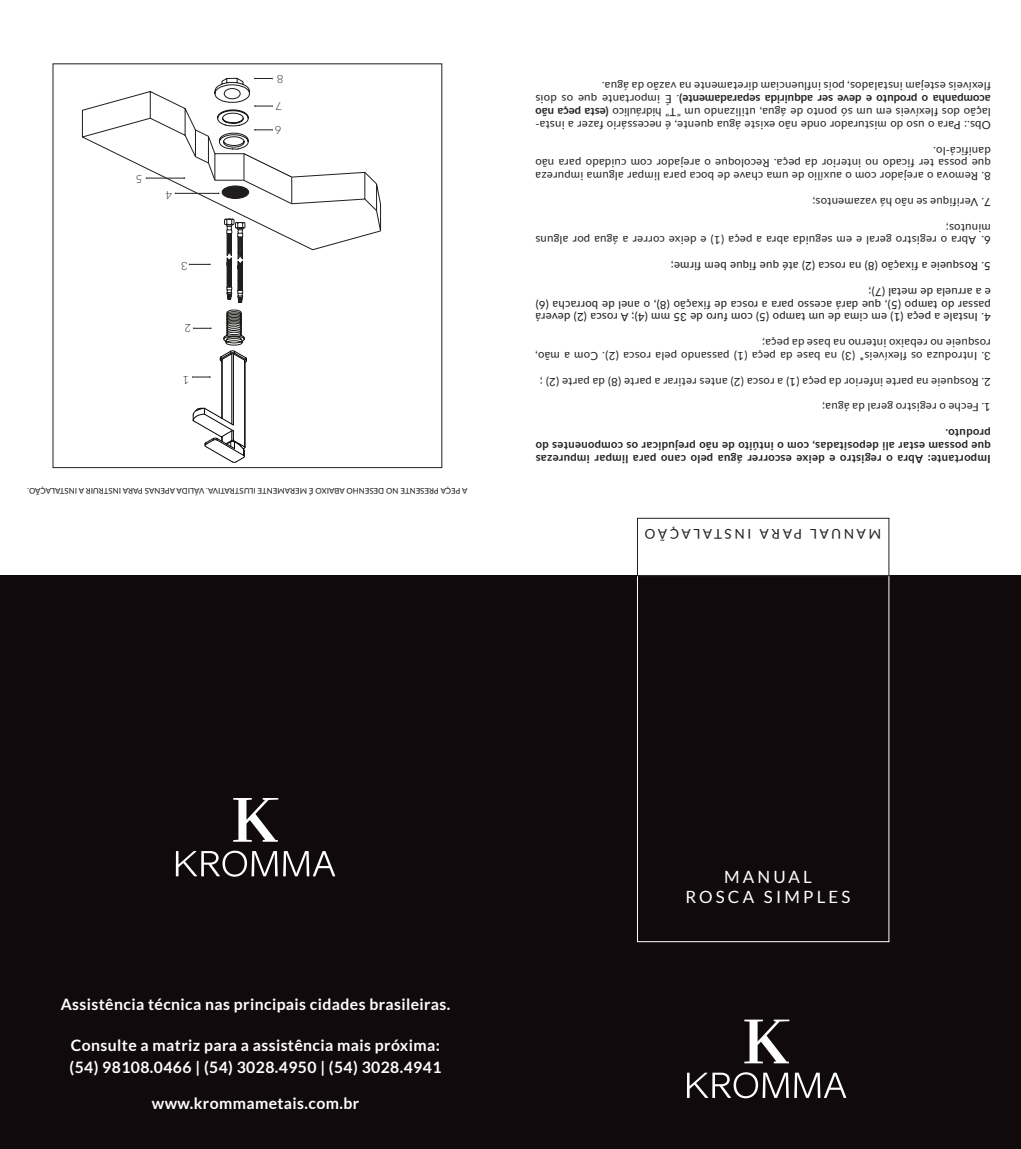
<style>
.page{position:relative;width:1021px;height:1149px;background:#fff}
.page>*{position:absolute;margin:0;border:0;box-sizing:border-box;transform-origin:0 0}
.t1{font:16.88px/20.2px "Lato";letter-spacing:.19em;color:#fff;text-align:center}
.t2{font:700 15.75px/22.5px "Lato";letter-spacing:.025em;color:#fff}
.t3{font:300 13.5px "Lato";letter-spacing:.025em;color:#fff}
.t4{font:13.5px "Lato";letter-spacing:.2em;color:#231f20}
.t5{font:11.25px/12.8px "Lato";letter-spacing:.025em;color:#231f20;text-align:justify}
.t6{font:500 11.25px/12.8px "Lato";letter-spacing:.025em;color:#231f20;text-align:justify}
.t7{font:700 11.25px/12.8px "Lato";letter-spacing:.025em;color:#231f20;text-align:justify}
.t8{font:300 11.25px/24.8px "Lato";color:#231f20}
.t9{font:500 7.88px "Lato";color:#231f20}
.s1{font-weight:700}
.s2{font-weight:500}
</style>
<div class="page">
<div style="left:0;top:576px;width:1020px;height:572px;background:#110a0c"></div>
<div style="left:637px;top:574px;width:252px;height:367px;border:1px solid #fff"></div>
<div style="left:637px;top:518px;width:252px;height:58px;border:1px solid #231f20"></div>
<svg style="left:744px;top:1019px;width:45px;height:43px"></svg>
<svg style="left:687px;top:1072px;width:101px;height:25px"></svg>
<svg style="left:794px;top:1072px;width:52px;height:25px"></svg>
<svg style="left:233px;top:798px;width:45px;height:43px"></svg>
<svg style="left:176px;top:850px;width:159px;height:26px"></svg>
<hr style="left:245px;top:360px;width:1px;height:87px;background:#040503">
<hr style="left:221px;top:359px;width:1px;height:59px;background:#040503">
<hr style="left:244px;top:360px;width:1px;height:87px;background:#040503">
<hr style="left:233px;top:353px;width:1px;height:72px;background:#040503">
<hr style="left:231px;top:353px;width:1px;height:71px;background:#040503">
<hr style="left:222px;top:359px;width:1px;height:59px;background:#040503">
<svg style="left:193px;top:408px;width:52px;height:54px"></svg>
<svg style="left:192px;top:376px;width:19px;height:2px"></svg>
<svg style="left:82px;top:77px;width:299px;height:285px"></svg>
<p class="t8" style="left:283px;top:92px;width:8px;rotate:-180deg">8</p>
<p class="t8" style="left:143px;top:191px;width:8px;rotate:-180deg">5</p>
<p class="t8" style="left:172px;top:207px;width:8px;rotate:-180deg">4</p>
<p class="t8" style="left:188px;top:278px;width:8px;rotate:-180deg">3</p>
<p class="t8" style="left:191px;top:340px;width:8px;rotate:-180deg">2</p>
<p class="t8" style="left:189px;top:392px;width:8px;rotate:-180deg">1</p>
<p class="t8" style="left:282px;top:143px;width:9px;rotate:-180deg">6<br>7</p>
<p class="t9" style="left:467px;top:496px;width:441px;rotate:-180deg">A PEÇA PRESENTE NO DESENHO ABAIXO É MERAMENTE ILUSTRATIVA. VÁLIDA APENAS PARA INSTRUIR A INSTALAÇÃO.</p>
<p class="t5" style="left:990px;top:131px;width:457px;rotate:-180deg">Obs.: Para o uso do misturador onde não existe água quente, é necessário fazer a insta&shy;lação dos flexíveis em um só ponto de água, utilizando um “T” hidráulico <span class="s1">(esta peça não acompanha o produto e deve ser adquirida separadamente)</span>. É importante que os dois flexíveis estejam instalados, pois influenciam diretamente na vazão da água.</p>
<p class="t5" style="left:990px;top:183px;width:457px;rotate:-180deg">8. Remova o arejador com o auxílio de uma chave de boca para limpar alguma impureza que possa ter ficado no interior da peça. Recoloque o arejador com cuidado para não danificá-lo.</p>
<p class="t5" style="left:990px;top:208px;width:180px;rotate:-180deg"><span class="s2">7.</span> Verifique se não há vazamentos;</p>
<p class="t5" style="left:990px;top:234px;width:46px;rotate:-180deg">minutos;</p>
<p class="t5" style="left:976px;top:247px;width:442px;rotate:-180deg">Abra o registro geral e em seguida abra a peça (1) e deixe correr a água por alguns</p>
<p class="t6" style="left:990px;top:247px;width:11px;rotate:-180deg">6.</p>
<p class="t6" style="left:990px;top:273px;width:321px;rotate:-180deg">5. Rosqueie a fixação (8) na rosca (2) até que fique bem firme;</p>
<p class="t6" style="left:990px;top:324px;width:457px;rotate:-180deg">4. Instale a peça (1) em cima de um tampo (5) com furo de 35 mm (4); A rosca (2) deverá passar do tampo (5), que dará acesso para a rosca de fixação (8), o anel de borracha (6) e a arruela de metal (7);</p>
<p class="t5" style="left:990px;top:362px;width:457px;rotate:-180deg">3. Introduza os flexíveis* (3) na base da peça (1) passando pela rosca (2). Com a mão, rosqueie no rebaixo interno na base da peça;</p>
<p class="t5" style="left:990px;top:388px;width:452px;rotate:-180deg">2. Rosqueie na parte inferior da peça (1) a rosca (2) antes retirar a parte (8) da parte (2) ;</p>
<p class="t5" style="left:990px;top:413px;width:170px;rotate:-180deg">1. Feche o registro geral da água;</p>
<p class="t7" style="left:990px;top:465px;width:456px;rotate:-180deg">Importante: Abra o registro e deixe escorrer água pelo cano para limpar impurezas que possam estar ali depositadas, com o intúito de não prejudicar os componentes do produto.</p>
<p class="t4" style="left:881px;top:541px;width:238px;rotate:-180deg">MANUAL PARA INSTALAÇÃO</p>
<h2 class="t2" style="left:61px;top:992px;width:391px">Assistência técnica nas principais cidades brasileiras.</h2>
<h2 class="t2" style="left:70px;top:1033px;width:373px">Consulte a matriz para a assistência mais próxima: (54) 98108.0466 | (54) 3028.4950 | (54) 3028.4941</h2>
<h2 class="t2" style="left:152px;top:1091px;width:209px">www.krommametais.com.br</h2>
<p class="t3" style="left:97px;top:1033px;width:318px">Assistência técnica nas principais cidades brasileiras.</p>
<h1 class="t1" style="left:685px;top:866px;width:167px">MANUAL<br>ROSCA SIMPLES</h1>
</div>
